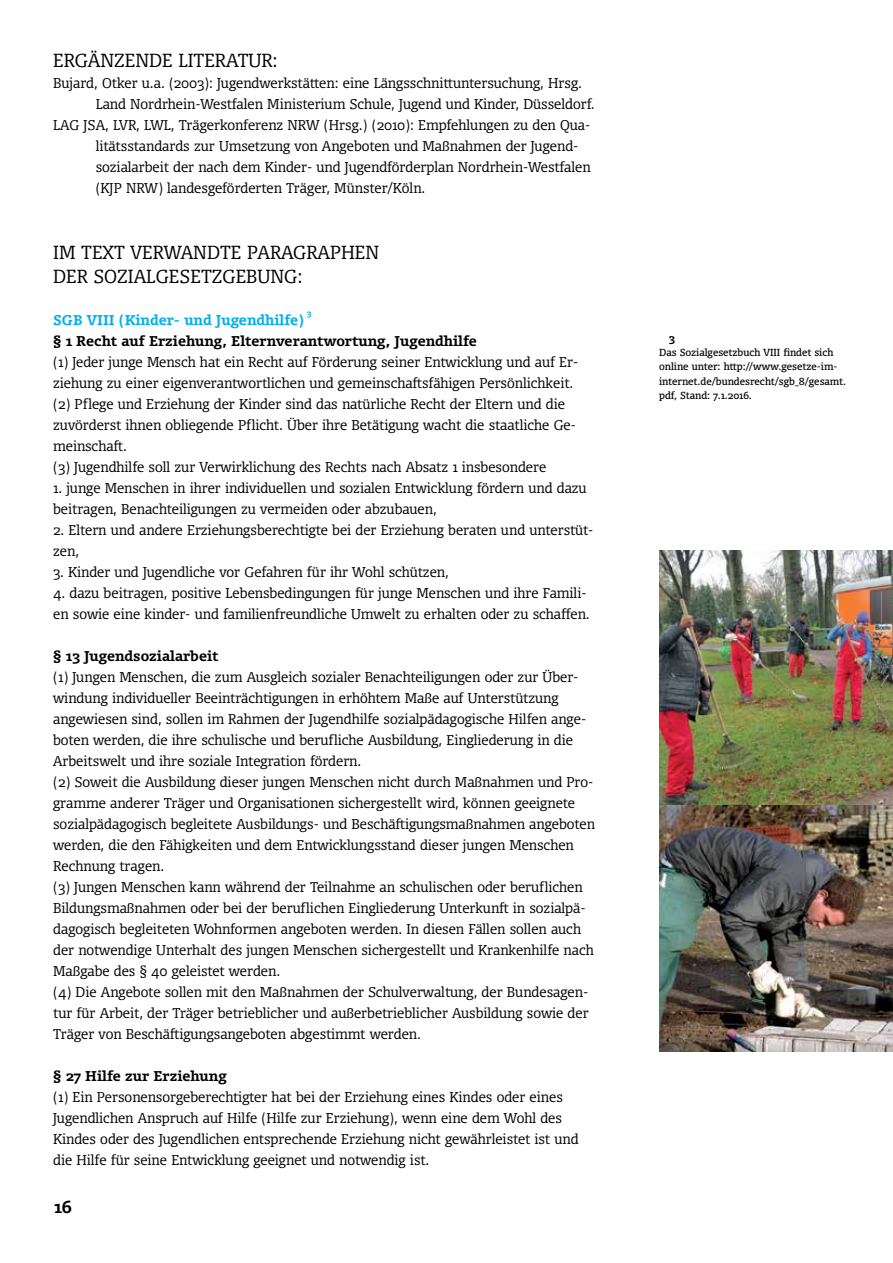
<style>
.page{position:relative;width:893px;height:1263px;background:#fff}
.page>*{position:absolute;margin:0;border:0;box-sizing:border-box;transform-origin:0 0}
.t1{font:300 18px/24px "Olsen OT";color:#000}
.t2{font:700 16.5px "Olsen OT";color:#000}
.t3{font:300 13.5px/21px "Olsen OT";color:#000}
.t4{font:700 13.5px "Olsen OT";color:#000}
.t5{font:700 13.5px "Olsen OT";color:#00aeef}
.t6{font:700 10.5px "Olsen OT";color:#000}
.t7{font:9.75px/14.2px "Olsen OT";color:#000}
.t8{font:700 7.8px "Olsen OT";color:#00aeef}
</style>
<div class="page">
<img style="left:659px;top:551px;width:234px;height:501px">
<h1 class="t1" style="left:53px;top:48px;width:226px">ERGÄNZENDE LITERATUR:</h1>
<p class="t3" style="left:53px;top:72px;width:530px">Bujard, Otker u.a. (2003): Jugendwerkstätten: eine Längsschnittuntersuchung, Hrsg.</p>
<p class="t3" style="left:96px;top:93px;width:501px">Land Nordrhein-Westfalen Ministerium Schule, Jugend und Kinder, Düsseldorf.</p>
<p class="t3" style="left:53px;top:114px;width:539px">LAG JSA, LVR, LWL, Trägerkonferenz NRW (Hrsg.) (2010): Empfehlungen zu den Qua-</p>
<p class="t3" style="left:96px;top:135px;width:484px">litätsstandards zur Umsetzung von Angeboten und Maßnahmen der Jugend-</p>
<p class="t3" style="left:96px;top:156px;width:497px">sozialarbeit der nach dem Kinder- und Jugendförderplan Nordrhein-Westfalen</p>
<p class="t3" style="left:96px;top:177px;width:331px">(KJP NRW) landesgeförderten Träger, Münster/Köln.</p>
<h1 class="t1" style="left:53px;top:240px;width:327px">IM TEXT VERWANDTE PARAGRAPHEN<br>DER SOZIALGESETZGEBUNG:</h1>
<p class="t5" style="left:53px;top:311px;width:253px">SGB VIII (Kinder- und Jugendhilfe)</p>
<p class="t8" style="left:307px;top:308px;width:6px">3</p>
<p class="t4" style="left:53px;top:332px;width:425px">§ 1 Recht auf Erziehung, Elternverantwortung, Jugendhilfe</p>
<p class="t3" style="left:53px;top:351px;width:527px">(1) Jeder junge Mensch hat ein Recht auf Förderung seiner Entwicklung und auf Er&shy;ziehung zu einer eigenverantwortlichen und gemeinschaftsfähigen Persönlichkeit. (2) Pflege und Erziehung der Kinder sind das natürliche Recht der Eltern und die zuvörderst ihnen obliegende Pflicht. Über ihre Betätigung wacht die staatliche Ge&shy;meinschaft.<br>(3) Jugendhilfe soll zur Verwirklichung des Rechts nach Absatz 1 insbesondere</p>
<p class="t3" style="left:53px;top:477px;width:535px">1. junge Menschen in ihrer individuellen und sozialen Entwicklung fördern und dazu beitragen, Benachteiligungen zu vermeiden oder abzubauen,</p>
<p class="t3" style="left:53px;top:519px;width:542px">2. Eltern und andere Erziehungsberechtigte bei der Erziehung beraten und unterstüt&shy;zen,</p>
<p class="t3" style="left:53px;top:561px;width:397px">3. Kinder und Jugendliche vor Gefahren für ihr Wohl schützen,</p>
<p class="t3" style="left:53px;top:582px;width:538px">4. dazu beitragen, positive Lebensbedingungen für junge Menschen und ihre Famili&shy;en sowie eine kinder- und familienfreundliche Umwelt zu erhalten oder zu schaffen.</p>
<p class="t4" style="left:53px;top:647px;width:167px">§ 13 Jugendsozialarbeit</p>
<p class="t3" style="left:53px;top:666px;width:543px">(1) Jungen Menschen, die zum Ausgleich sozialer Benachteiligungen oder zur Über&shy;windung individueller Beeinträchtigungen in erhöhtem Maße auf Unterstützung angewiesen sind, sollen im Rahmen der Jugendhilfe sozialpädagogische Hilfen ange&shy;boten werden, die ihre schulische und berufliche Ausbildung, Eingliederung in die Arbeitswelt und ihre soziale Integration fördern.<br>(2) Soweit die Ausbildung dieser jungen Menschen nicht durch Maßnahmen und Pro&shy;gramme anderer Träger und Organisationen sichergestellt wird, können geeignete sozialpädagogisch begleitete Ausbildungs- und Beschäftigungsmaßnahmen angeboten werden, die den Fähigkeiten und dem Entwicklungsstand dieser jungen Menschen Rechnung tragen.<br>(3) Jungen Menschen kann während der Teilnahme an schulischen oder beruflichen Bildungsmaßnahmen oder bei der beruflichen Eingliederung Unterkunft in sozialpä&shy;dagogisch begleiteten Wohnformen angeboten werden. In diesen Fällen sollen auch der notwendige Unterhalt des jungen Menschen sichergestellt und Krankenhilfe nach Maßgabe des § 40 geleistet werden.<br>(4) Die Angebote sollen mit den Maßnahmen der Schulverwaltung, der Bundesagen&shy;tur für Arbeit, der Träger betrieblicher und außerbetrieblicher Ausbildung sowie der Träger von Beschäftigungsangeboten abgestimmt werden.</p>
<p class="t4" style="left:53px;top:1067px;width:175px">§ 27 Hilfe zur Erziehung</p>
<p class="t3" style="left:53px;top:1086px;width:527px">(1) Ein Personensorgeberechtigter hat bei der Erziehung eines Kindes oder eines Jugendlichen Anspruch auf Hilfe (Hilfe zur Erziehung), wenn eine dem Wohl des Kindes oder des Jugendlichen entsprechende Erziehung nicht gewährleistet ist und die Hilfe für seine Entwicklung geeignet und notwendig ist.</p>
<p class="t2" style="left:54px;top:1196px;width:19px">16</p>
<p class="t6" style="left:669px;top:331px;width:8px">3</p>
<p class="t7" style="left:659px;top:345px;width:189px">Das Sozialgesetzbuch VIII findet sich online unter: http://www.gesetze-im&shy;internet.de/bundesrecht/sgb_8/gesamt. pdf, Stand: 7.1.2016.</p>
</div>
